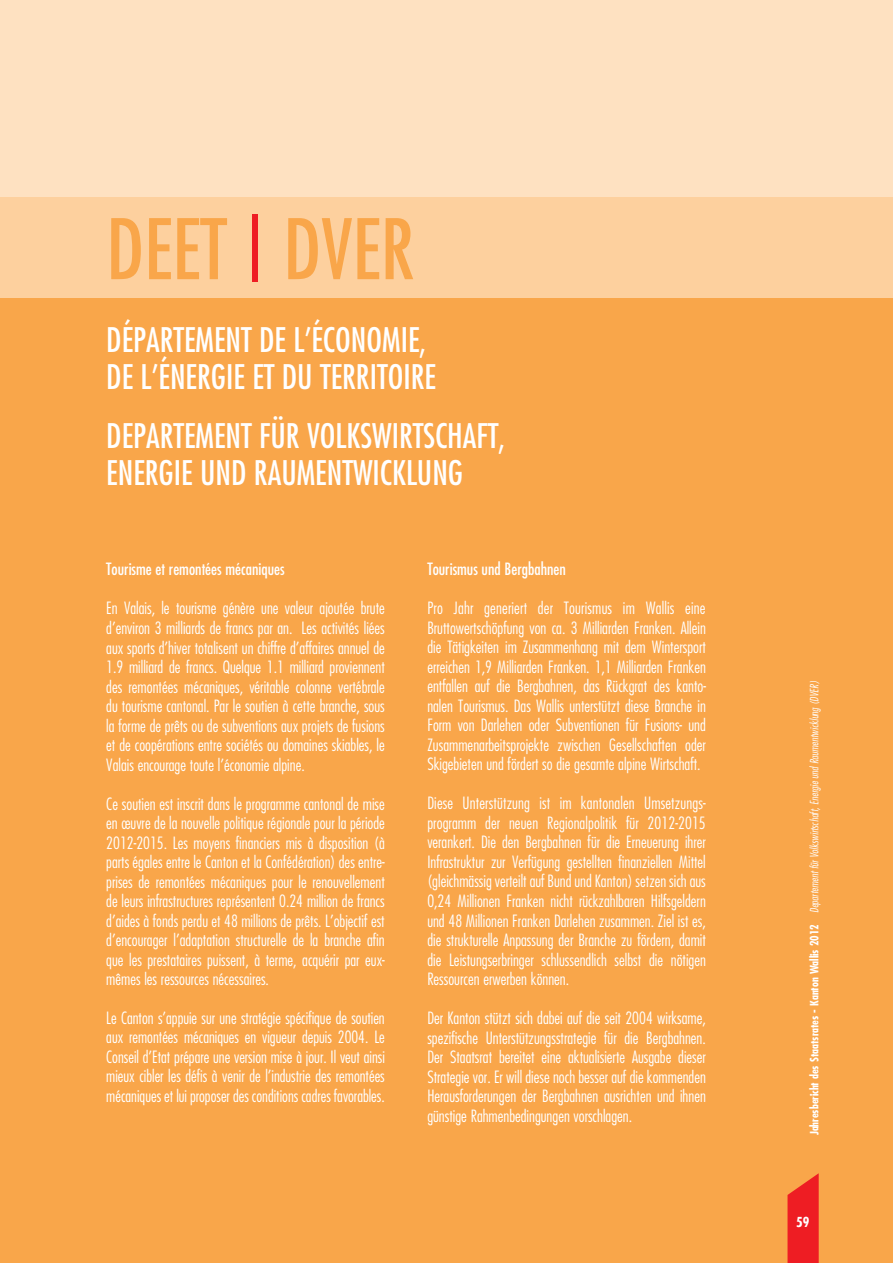
<style>
.page{position:relative;width:893px;height:1263px;background:#fff}
.page>*{position:absolute;margin:0;border:0;box-sizing:border-box;transform-origin:0 0}
.t1{font:81px "Fujiyama";color:#f9a64a}
.t2{font:33px/37.5px "Fujiyama";color:#fff}
.t3{font:300 16.5px/19.5px "Fujiyama";color:#fff;text-align:justify}
.t4{font:16.5px "Fujiyama";color:#fff}
.t5{font:13.5px "Fujiyama";color:#fff}
.t6{font:italic 300 11.25px "Fujiyama";color:#fff}
.s1{color:#ee1d23}
.s2{font-weight:400;font-style:normal}
</style>
<div class="page">
<div style="left:0;top:132px;width:893px;height:1131px;background:#f9a64a"></div>
<div style="left:0;top:0;width:893px;height:298px;background:#fee1c1"></div>
<div style="left:0;top:197px;width:893px;height:101px;background:#fdd09e"></div>
<svg style="left:787px;top:1173px;width:32px;height:90px;background:#ef3028"></svg>
<h1 class="t1" style="left:106px;top:198px;width:310px">DEET <span class="s1">|</span> DVER</h1>
<h2 class="t2" style="left:106px;top:320px;width:331px">DÉPARTEMENT DE L’ÉCONOMIE,<br>DE L’ÉNERGIE ET DU TERRITOIRE</h2>
<h2 class="t2" style="left:106px;top:416px;width:400px">DEPARTEMENT FÜR VOLKSWIRTSCHAFT,<br>ENERGIE UND RAUMENTWICKLUNG</h2>
<p class="t4" style="left:106px;top:559px;width:180px">TOURISME ET REMONTÉES MÉCANIQUES</p>
<p class="t3" style="left:106px;top:598px;width:280px">En Valais, le tourisme génère une valeur ajoutée brute d’environ 3 milliards de francs par an. Les activités liées aux sports d’hiver totalisent un chiffre d’affaires annuel de 1.9 milliard de francs. Quelque 1.1 milliard proviennent des remontées mécaniques, véritable colonne vertébrale du tourisme cantonal. Par le soutien à cette branche, sous la forme de prêts ou de subventions aux projets de fusions et de coopérations entre sociétés ou domaines skiables, le Valais encourage toute l’économie alpine.</p>
<p class="t3" style="left:106px;top:793px;width:280px">Ce soutien est inscrit dans le programme cantonal de mise en œuvre de la nouvelle politique régionale pour la période 2012-2015. Les moyens financiers mis à disposition (à parts égales entre le Canton et la Confédération) des entre&shy;prises de remontées mécaniques pour le renouvellement de leurs infrastructures représentent 0.24 million de francs d’aides à fonds perdu et 48 millions de prêts. L’objectif est d’encourager l’adaptation structurelle de la branche afin que les prestataires puissent, à terme, acquérir par eux&shy;mêmes les ressources nécessaires.</p>
<p class="t3" style="left:106px;top:1008px;width:280px">Le Canton s’appuie sur une stratégie spécifique de soutien aux remontées mécaniques en vigueur depuis 2004. Le Conseil d’Etat prépare une version mise à jour. Il veut ainsi mieux cibler les défis à venir de l’industrie des remontées mécaniques et lui proposer des conditions cadres favorables.</p>
<p class="t4" style="left:427px;top:559px;width:140px">TOURISMUS UND BERGBAHNEN</p>
<p class="t3" style="left:427px;top:598px;width:280px">Pro Jahr generiert der Tourismus im Wallis eine Bruttowertschöpfung von ca. 3 Milliarden Franken. Allein die Tätigkeiten im Zusammenhang mit dem Wintersport erreichen 1,9 Milliarden Franken. 1,1 Milliarden Franken entfallen auf die Bergbahnen, das Rückgrat des kanto&shy;nalen Tourismus. Das Wallis unterstützt diese Branche in Form von Darlehen oder Subventionen für Fusions- und Zusammenarbeitsprojekte zwischen Gesellschaften oder Skigebieten und fördert so die gesamte alpine Wirtschaft.</p>
<p class="t3" style="left:427px;top:793px;width:280px">Diese Unterstützung ist im kantonalen Umsetzungs&shy;programm der neuen Regionalpolitik für 2012-2015 verankert. Die den Bergbahnen für die Erneuerung ihrer Infrastruktur zur Verfügung gestellten finanziellen Mittel (gleichmässig verteilt auf Bund und Kanton) setzen sich aus 0,24 Millionen Franken nicht rückzahlbaren Hilfsgeldern und 48 Millionen Franken Darlehen zusammen. Ziel ist es, die strukturelle Anpassung der Branche zu fördern, damit die Leistungserbringer schlussendlich selbst die nötigen Ressourcen erwerben können.</p>
<p class="t3" style="left:427px;top:1008px;width:280px">Der Kanton stützt sich dabei auf die seit 2004 wirksame, spezifische Unterstützungsstrategie für die Bergbahnen.<br>Der Staatsrat bereitet eine aktualisierte Ausgabe dieser Strategie vor. Er will diese noch besser auf die kommenden Herausforderungen der Bergbahnen ausrichten und ihnen günstige Rahmenbedingungen vorschlagen.</p>
<p class="t6" style="left:807px;top:1135px;width:456px;rotate:-90deg"><span class="s2">Jahresbericht des Staatsrates - Kanton Wallis 2012</span> Departement für Volkswirtschaft, Energie und Raumentwicklung (DVER)</p>
<p class="t5" style="left:796px;top:1213px;width:15px">59</p>
</div>
